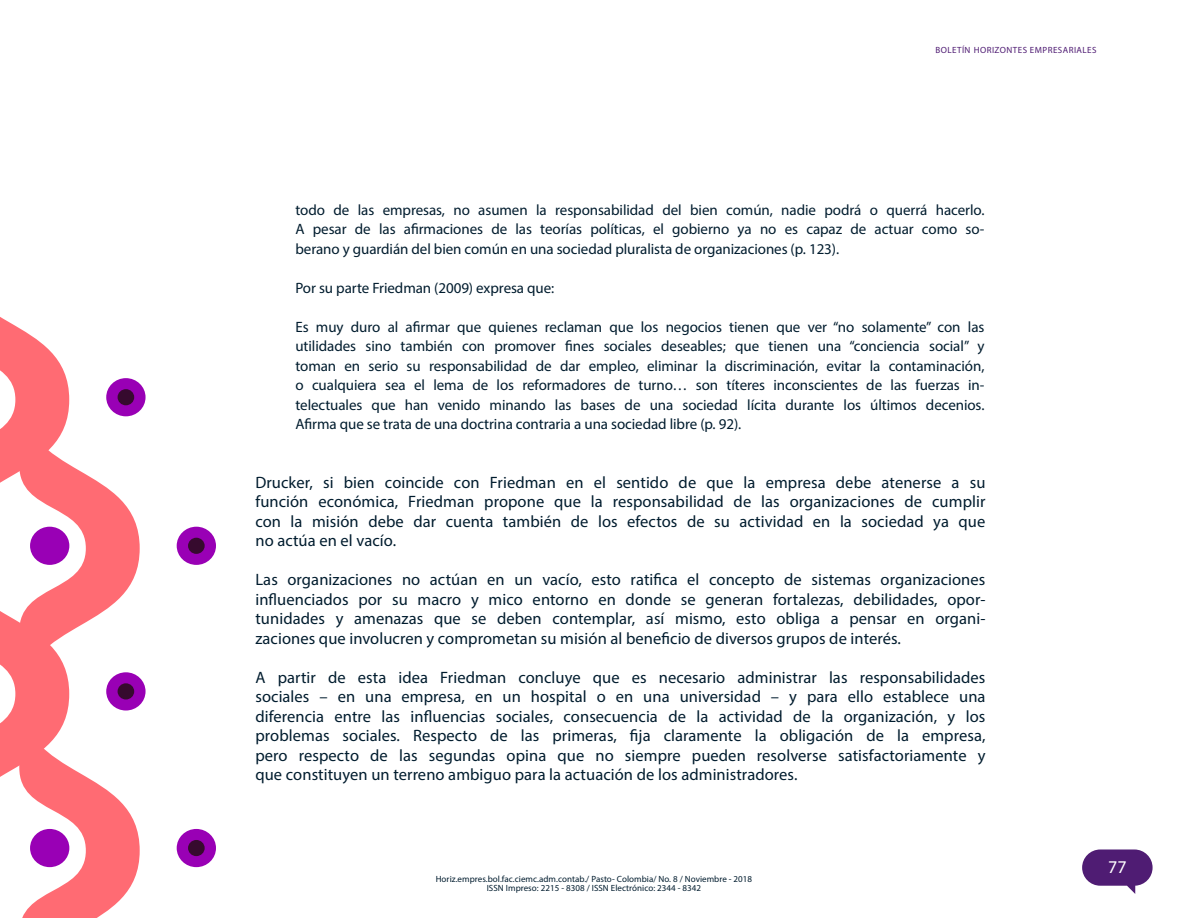
<style>
.page{position:relative;width:1188px;height:918px;background:#fff}
.page>*{position:absolute;margin:0;border:0;box-sizing:border-box;transform-origin:0 0}
.t1{font:18px "Myriad Pro";color:#fff}
.caja_de_tx{font:16.5px/19.5px "Myriad Pro";letter-spacing:.005em;color:#001c2e;text-align:justify}
.CITAS{font:15px/19.5px "Myriad Pro";letter-spacing:-.005em;color:#001c2e;text-align:justify}
.t2{font:9px/9px "Myriad Pro";letter-spacing:.005em;color:#001c2e;text-align:center}
.t3{font:9px "Myriad Pro";letter-spacing:.05em;color:#4f1c73}
</style>
<div class="page">
<div style="left:1082px;top:849px;width:71px;height:37px;background:#4f1c73;border-radius:18px"></div>
<div style="left:177px;top:527px;width:39px;height:38px;background:#9900b5;border-radius:50%"></div>
<div style="left:188px;top:538px;width:17px;height:16px;background:#360a2e;border-radius:50%"></div>
<div style="left:177px;top:829px;width:39px;height:38px;background:#9900b5;border-radius:50%"></div>
<div style="left:188px;top:840px;width:17px;height:16px;background:#360a2e;border-radius:50%"></div>
<svg style="left:106px;top:672px;width:40px;height:39px"></svg>
<svg style="left:106px;top:378px;width:40px;height:38px"></svg>
<svg style="left:0;top:317px;width:140px;height:601px"></svg>
<p class="t3" style="left:935px;top:44px;width:163px">BOLETÍN HORIZONTES EMPRESARIALES</p>
<p class="CITAS" style="left:295px;top:200px;width:691px">todo de las empresas, no asumen la responsabilidad del bien común, nadie podrá o querrá hacerlo.<br>A pesar de las afirmaciones de las teorías políticas, el gobierno ya no es capaz de actuar como so&shy;berano y guardián del bien común en una sociedad pluralista de organizaciones (p. 123).</p>
<p class="CITAS" style="left:295px;top:278px;width:260px">Por su parte Friedman (2009) expresa que:</p>
<p class="CITAS" style="left:295px;top:317px;width:691px">Es muy duro al afirmar que quienes reclaman que los negocios tienen que ver “no solamente” con las utilidades sino también con promover fines sociales deseables; que tienen una “conciencia social” y toman en serio su responsabilidad de dar empleo, eliminar la discriminación, evitar la contaminación, o cualquiera sea el lema de los reformadores de turno… son títeres inconscientes de las fuerzas in&shy;telectuales que han venido minando las bases de una sociedad lícita durante los últimos decenios.<br>Afirma que se trata de una doctrina contraria a una sociedad libre (p. 92).</p>
<p class="caja_de_tx" style="left:255px;top:472px;width:732px">Drucker, si bien coincide con Friedman en el sentido de que la empresa debe atenerse a su función económica, Friedman propone que la responsabilidad de las organizaciones de cumplir con la misión debe dar cuenta también de los efectos de su actividad en la sociedad ya que no actúa en el vacío.</p>
<p class="caja_de_tx" style="left:255px;top:570px;width:732px">Las organizaciones no actúan en un vacío, esto ratifica el concepto de sistemas organizaciones influenciados por su macro y mico entorno en donde se generan fortalezas, debilidades, opor&shy;tunidades y amenazas que se deben contemplar, así mismo, esto obliga a pensar en organi&shy;zaciones que involucren y comprometan su misión al beneficio de diversos grupos de interés.</p>
<p class="caja_de_tx" style="left:255px;top:667px;width:732px">A partir de esta idea Friedman concluye que es necesario administrar las responsabilidades sociales – en una empresa, en un hospital o en una universidad – y para ello establece una diferencia entre las influencias sociales, consecuencia de la actividad de la organización, y los problemas sociales. Respecto de las primeras, fija claramente la obligación de la empresa, pero respecto de las segundas opina que no siempre pueden resolverse satisfactoriamente y que constituyen un terreno ambiguo para la actuación de los administradores.</p>
<p class="t2" style="left:436px;top:874px;width:318px">Horiz.empres.bol.fac.ciemc.adm.contab./ Pasto- Colombia/ No. 8 / Noviembre - 2018<br>ISSN Impreso: 2215 - 8308 / ISSN Electrónico: 2344 - 8342</p>
<p class="t1" style="left:1108px;top:856px;width:20px">77</p>
</div>
